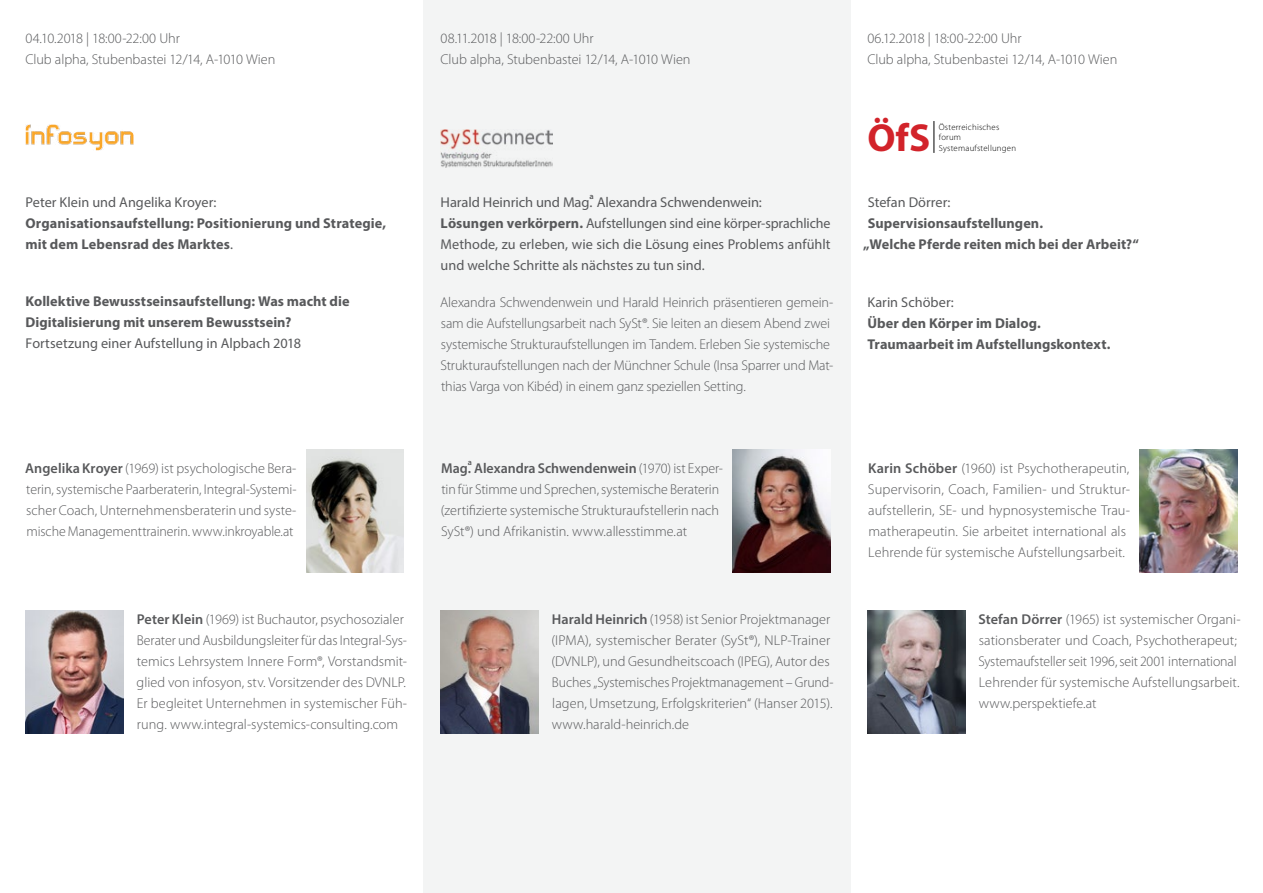
<style>
.page{position:relative;width:1263px;height:893px;background:#fff}
.page>*{position:absolute;margin:0;border:0;box-sizing:border-box;transform-origin:0 0}
.t1{font:700 39.3px "Myriad Pro";color:#d2232a}
.t2{font:300 14.25px/21px "Myriad Pro";color:#58595b}
.t3{font:14.25px/21px "Myriad Pro";color:#58595b;text-align:justify}
.t4{font:700 14.25px/21px "Myriad Pro";letter-spacing:.005em;color:#58595b}
.t5{font:600 14.25px "Myriad Pro";letter-spacing:-.005em;color:#58595b}
.t6{font:300 8.7px/10.5px "Myriad Pro";letter-spacing:.025em;color:#000}
.t7{font:600 8.25px "Myriad Pro";color:#58595b}
.s1{font-weight:400}
.s2{font-weight:700}
.s3{font-weight:600}
.s4{font-weight:300}
</style>
<div class="page">
<div style="left:423px;top:0;width:427px;height:893px;background:#f3f4f4"></div>
<img style="left:441px;top:611px;width:97px;height:123px">
<img style="left:26px;top:611px;width:97px;height:123px">
<img style="left:867px;top:611px;width:98px;height:123px">
<img style="left:733px;top:449px;width:97px;height:124px">
<img style="left:306px;top:449px;width:98px;height:123px">
<img style="left:1140px;top:449px;width:97px;height:123px">
<img style="left:26px;top:125px;width:107px;height:26px">
<img style="left:441px;top:129px;width:112px;height:38px">
<hr style="left:933px;top:121px;width:1px;height:32px;background:#000">
<p class="t2" style="left:26px;top:28px;width:251px">04.10.2018 | 18:00-22:00 Uhr<br>Club alpha, Stubenbastei 12/14, A-1010 Wien</p>
<p class="t2" style="left:441px;top:28px;width:251px">08.11.2018 | 18:00-22:00 Uhr<br>Club alpha, Stubenbastei 12/14, A-1010 Wien</p>
<p class="t2" style="left:867px;top:28px;width:251px">06.12.2018 | 18:00-22:00 Uhr<br>Club alpha, Stubenbastei 12/14, A-1010 Wien</p>
<p class="t3" style="left:26px;top:191px;width:193px">Peter Klein und Angelika Kroyer:</p>
<p class="t4" style="left:26px;top:212px;width:362px">Organisationsaufstellung: Positionierung und Strategie, mit dem Lebensrad des Marktes<span class="s1">.</span></p>
<p class="t4" style="left:26px;top:291px;width:325px">Kollektive Bewusstseinsaufstellung: Was macht die<br>Digitalisierung mit unserem Bewusstsein?</p>
<p class="t3" style="left:26px;top:333px;width:277px">Fortsetzung einer Aufstellung in Alpbach 2018</p>
<p class="t7" style="left:589px;top:191px;width:6px">a</p>
<p class="t3" style="left:441px;top:212px;width:391px"><span class="s2">Lösungen verkörpern.</span> Aufstellungen sind eine körper-sprachliche Methode, zu erleben, wie sich die Lösung eines Problems anfühlt und welche Schritte als nächstes zu tun sind.</p>
<p class="t2" style="left:440px;top:291px;width:395px">Alexandra Schwendenwein und Harald Heinrich präsentieren gemein&shy;sam die Aufstellungsarbeit nach SySt®. Sie leiten an diesem Abend zwei systemische Strukturaufstellungen im Tandem. Erleben Sie systemische Strukturaufstellungen nach der Münchner Schule (Insa Sparrer und Mat&shy;thias Varga von Kibéd) in einem ganz speziellen Setting.</p>
<p class="t3" style="left:441px;top:191px;width:323px">Harald Heinrich und Mag. Alexandra Schwendenwein:</p>
<p class="t7" style="left:468px;top:457px;width:6px">a</p>
<p class="t2" style="left:441px;top:479px;width:280px;text-align:justify">tin für Stimme und Sprechen, systemische Beraterin (zertifizierte systemische Strukturaufstellerin nach SySt®) und Afrikanistin. www.allesstimme.at</p>
<p class="t2" style="left:25px;top:458px;width:273px;text-align:justify"><span class="s3">Angelika Kroyer</span> (1969) ist psychologische Bera&shy;terin, systemische Paarberaterin, Integral-Systemi&shy;scher Coach, Unternehmensberaterin und syste&shy;mische Managementtrainerin. www.inkroyable.at</p>
<p class="t5" style="left:441px;top:459px;width:283px">Mag. Alexandra Schwendenwein <span class="s4">(1970) ist Exper-</span></p>
<h1 class="t1" style="left:867px;top:115px;width:64px">ÖfS</h1>
<p class="t6" style="left:939px;top:122px;width:79px">Österreichisches forum<br>Systemaufstellungen</p>
<p class="t3" style="left:868px;top:191px;width:84px">Stefan Dörrer:</p>
<p class="t4" style="left:863px;top:212px;width:277px;text-indent:5px">Supervisionsaufstellungen.<br>„Welche Pferde reiten mich bei der Arbeit?“</p>
<p class="t3" style="left:867px;top:291px;width:88px">Karin Schöber:</p>
<p class="t4" style="left:867px;top:312px;width:244px">Über den Körper im Dialog.<br>Traumaarbeit im Aufstellungskontext.</p>
<p class="t2" style="left:868px;top:458px;width:264px"><span class="s3">Karin Schöber</span> (1960) ist Psychotherapeutin, Supervisorin, Coach, Familien- und Struktur&shy;aufstellerin, SE- und hypnosystemische Trau&shy;matherapeutin. Sie arbeitet international als Lehrende für systemische Aufstellungsarbeit.</p>
<p class="t2" style="left:137px;top:609px;width:272px"><span class="s3">Peter Klein</span> (1969) ist Buchautor, psychosozialer Berater und Ausbildungsleiter für das Integral-Sys&shy;temics Lehrsystem Innere Form®, Vorstandsmit&shy;glied von infosyon, stv. Vorsitzender des DVNLP.<br>Er begleitet Unternehmen in systemischer Füh&shy;rung. www.integral-systemics-consulting.com</p>
<p class="t2" style="left:551px;top:609px;width:284px"><span class="s3">Harald Heinrich</span> (1958) ist Senior Projektmanager (IPMA), systemischer Berater (SySt®), NLP-Trainer (DVNLP), und Gesundheitscoach (IPEG), Autor des Buches „Systemisches Projektmanagement – Grund&shy;lagen, Umsetzung, Erfolgskriterien“ (Hanser 2015). www.harald-heinrich.de</p>
<p class="t2" style="left:978px;top:609px;width:264px"><span class="s3">Stefan Dörrer</span> (1965) ist systemischer Organi&shy;sationsberater und Coach, Psychotherapeut; Systemaufsteller seit 1996, seit 2001 international Lehrender für systemische Aufstellungsarbeit. www.perspektiefe.at</p>
</div>
